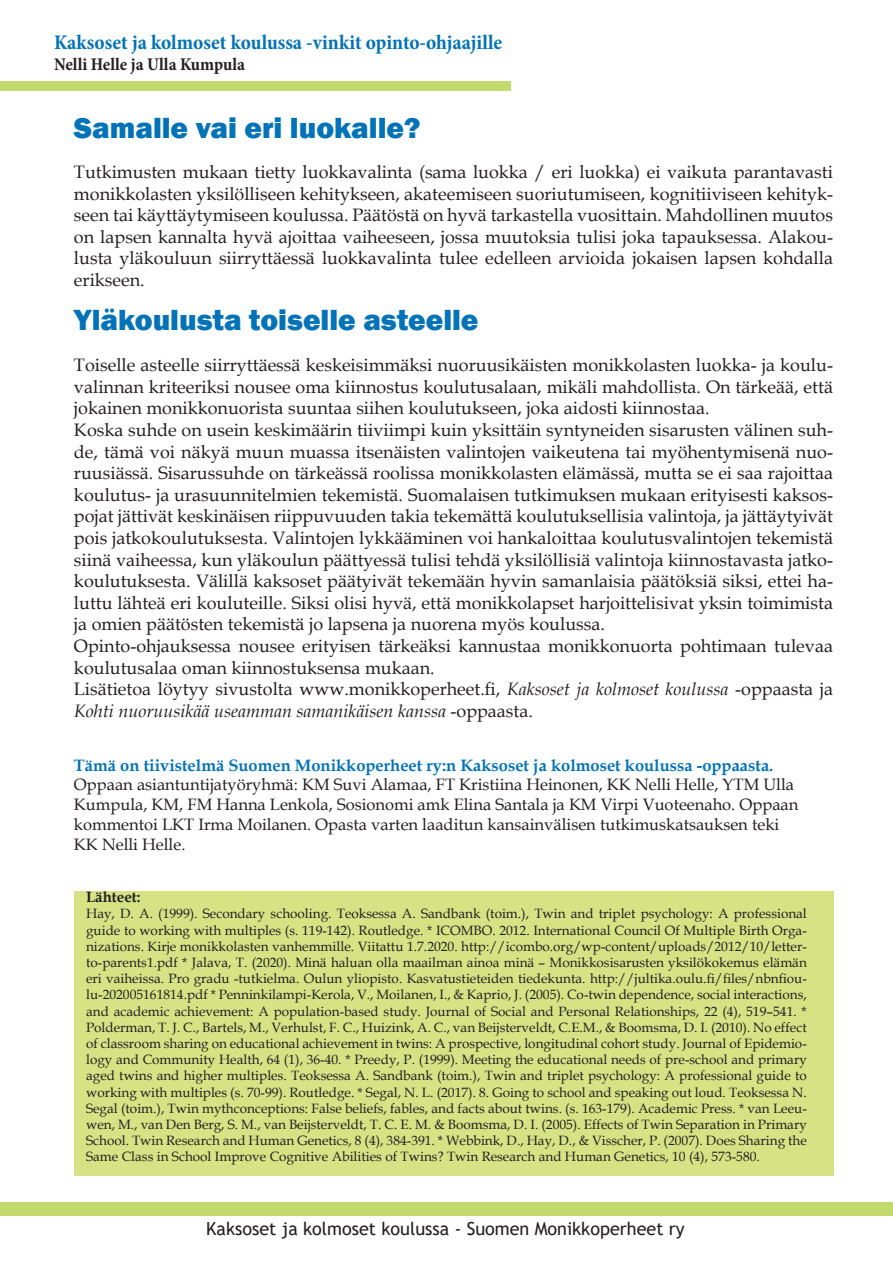
<style>
.page{position:relative;width:893px;height:1263px;background:#fff}
.page>*{position:absolute;margin:0;border:0;box-sizing:border-box;transform-origin:0 0}
.Otsikko_1{font:800 30px "Franklin Gothic";color:#0072b7}
.t1{font:700 condensed 21px "Minion Pro";color:#0072b7}
.t2{font:18px/21.6px "Book Antiqua";color:#231f20;text-align:justify}
.t3{font:18px "Trebuchet MS";color:#231f20}
.t4{font:700 condensed 18px "Minion Pro";color:#231f20}
.t5{font:16.5px "Book Antiqua";color:#231f20}
.t6{font:700 16.5px "Book Antiqua";color:#0072b7}
.t7{font:700 15px "Book Antiqua";color:#231f20}
.t8{font:13.5px/16.2px "Book Antiqua";color:#231f20;text-align:justify}
.s1{font-style:italic}
</style>
<div class="page">
<div style="left:0;top:81px;width:510px;height:10px;background:#c2da6d"></div>
<div style="left:0;top:1202px;width:893px;height:14px;background:#c2da6d"></div>
<div style="left:74px;top:891px;width:759px;height:285px;background:#d5e385"></div>
<p class="t1" style="left:54px;top:27px;width:450px">Kaksoset ja kolmoset koulussa -vinkit opinto-ohjaajille</p>
<p class="t4" style="left:54px;top:52px;width:193px">Nelli Helle ja Ulla Kumpula</p>
<p class="Otsikko_1" style="left:74px;top:108px;width:348px">Samalle vai eri luokalle?</p>
<p class="t2" style="left:74px;top:161px;width:760px">Tutkimusten mukaan tietty luokkavalinta (sama luokka / eri luokka) ei vaikuta parantavasti monikkolasten yksilölliseen kehitykseen, akateemiseen suoriutumiseen, kognitiiviseen kehityk&shy;seen tai käyttäytymiseen koulussa. Päätöstä on hyvä tarkastella vuosittain. Mahdollinen muutos on lapsen kannalta hyvä ajoittaa vaiheeseen, jossa muutoksia tulisi joka tapauksessa. Alakou&shy;lusta yläkouluun siirryttäessä luokkavalinta tulee edelleen arvioida jokaisen lapsen kohdalla erikseen.</p>
<p class="Otsikko_1" style="left:74px;top:300px;width:406px">Yläkoulusta toiselle asteelle</p>
<p class="t2" style="left:74px;top:354px;width:760px">Toiselle asteelle siirryttäessä keskeisimmäksi nuoruusikäisten monikkolasten luokka- ja koulu&shy;valinnan kriteeriksi nousee oma kiinnostus koulutusalaan, mikäli mahdollista. On tärkeää, että jokainen monikkonuorista suuntaa siihen koulutukseen, joka aidosti kiinnostaa.</p>
<p class="t2" style="left:74px;top:419px;width:760px">Koska suhde on usein keskimäärin tiiviimpi kuin yksittäin syntyneiden sisarusten välinen suh&shy;de, tämä voi näkyä muun muassa itsenäisten valintojen vaikeutena tai myöhentymisenä nuo&shy;ruusiässä. Sisarussuhde on tärkeässä roolissa monikkolasten elämässä, mutta se ei saa rajoittaa koulutus- ja urasuunnitelmien tekemistä. Suomalaisen tutkimuksen mukaan erityisesti kaksos&shy;pojat jättivät keskinäisen riippuvuuden takia tekemättä koulutuksellisia valintoja, ja jättäytyivät pois jatkokoulutuksesta. Valintojen lykkääminen voi hankaloittaa koulutusvalintojen tekemistä siinä vaiheessa, kun yläkoulun päättyessä tulisi tehdä yksilöllisiä valintoja kiinnostavasta jatko&shy;koulutuksesta. Välillä kaksoset päätyivät tekemään hyvin samanlaisia päätöksiä siksi, ettei ha&shy;luttu lähteä eri kouluteille. Siksi olisi hyvä, että monikkolapset harjoittelisivat yksin toimimista ja omien päätösten tekemistä jo lapsena ja nuorena myös koulussa.</p>
<p class="t2" style="left:74px;top:635px;width:760px">Opinto-ohjauksessa nousee erityisen tärkeäksi kannustaa monikkonuorta pohtimaan tulevaa koulutusalaa oman kiinnostuksensa mukaan.</p>
<p class="t2" style="left:74px;top:678px;width:760px">Lisätietoa löytyy sivustolta www.monikkoperheet.fi, <span class="s1">Kaksoset ja kolmoset koulussa</span> -oppaasta ja<br><span class="s1">Kohti nuoruusikää useamman samanikäisen kanssa</span> -oppaasta.</p>
<p class="t6" style="left:74px;top:754px;width:701px">Tämä on tiivistelmä Suomen Monikkoperheet ry:n Kaksoset ja kolmoset koulussa -oppaasta.</p>
<p class="t5" style="left:74px;top:773px;width:722px">Oppaan asiantuntijatyöryhmä: KM Suvi Alamaa, FT Kristiina Heinonen, KK Nelli Helle, YTM Ulla</p>
<p class="t5" style="left:74px;top:793px;width:726px">Kumpula, KM, FM Hanna Lenkola, Sosionomi amk Elina Santala ja KM Virpi Vuoteenaho. Oppaan</p>
<p class="t5" style="left:74px;top:813px;width:707px">kommentoi LKT Irma Moilanen. Opasta varten laaditun kansainvälisen tutkimuskatsauksen teki</p>
<p class="t5" style="left:74px;top:833px;width:113px">KK Nelli Helle.</p>
<p class="t7" style="left:86px;top:887px;width:56px">Lähteet:</p>
<p class="t8" style="left:86px;top:905px;width:722px">Hay, D. A. (1999). Secondary schooling. Teoksessa A. Sandbank (toim.), Twin and triplet psychology: A professional guide to working with multiples (s. 119-142). Routledge. * ICOMBO. 2012. International Council Of Multiple Birth Orga&shy;nizations. Kirje monikkolasten vanhemmille. Viitattu 1.7.2020. http://icombo.org/wp-content/uploads/2012/10/letter&shy;to-parents1.pdf * Jalava, T. (2020). Minä haluan olla maailman ainoa minä – Monikkosisarusten yksilökokemus elämän eri vaiheissa. Pro gradu -tutkielma. Oulun yliopisto. Kasvatustieteiden tiedekunta. http://jultika.oulu.fi/files/nbnfiou&shy;lu-202005161814.pdf * Penninkilampi-Kerola, V., Moilanen, I., &amp; Kaprio, J. (2005). Co-twin dependence, social interactions, and academic achievement: A population-based study. Journal of Social and Personal Relationships, 22 (4), 519–541. * Polderman, T. J. C., Bartels, M., Verhulst, F. C., Huizink, A. C., van Beijsterveldt, C.E.M., &amp; Boomsma, D. I. (2010). No effect of classroom sharing on educational achievement in twins: A prospective, longitudinal cohort study. Journal of Epidemio&shy;logy and Community Health, 64 (1), 36-40. * Preedy, P. (1999). Meeting the educational needs of pre-school and primary aged twins and higher multiples. Teoksessa A. Sandbank (toim.), Twin and triplet psychology: A professional guide to working with multiples (s. 70-99). Routledge. * Segal, N. L. (2017). 8. Going to school and speaking out loud. Teoksessa N.<br>Segal (toim.), Twin mythconceptions: False beliefs, fables, and facts about twins. (s. 163-179). Academic Press. * van Leeu&shy;wen, M., van Den Berg, S. M., van Beijsterveldt, T. C. E. M. &amp; Boomsma, D. I. (2005). Effects of Twin Separation in Primary School. Twin Research and Human Genetics, 8 (4), 384-391. * Webbink, D., Hay, D., &amp; Visscher, P. (2007). Does Sharing the Same Class in School Improve Cognitive Abilities of Twins? Twin Research and Human Genetics, 10 (4), 573-580.</p>
<p class="t3" style="left:206px;top:1217px;width:480px">Kaksoset ja kolmoset koulussa - Suomen Monikkoperheet ry</p>
</div>
